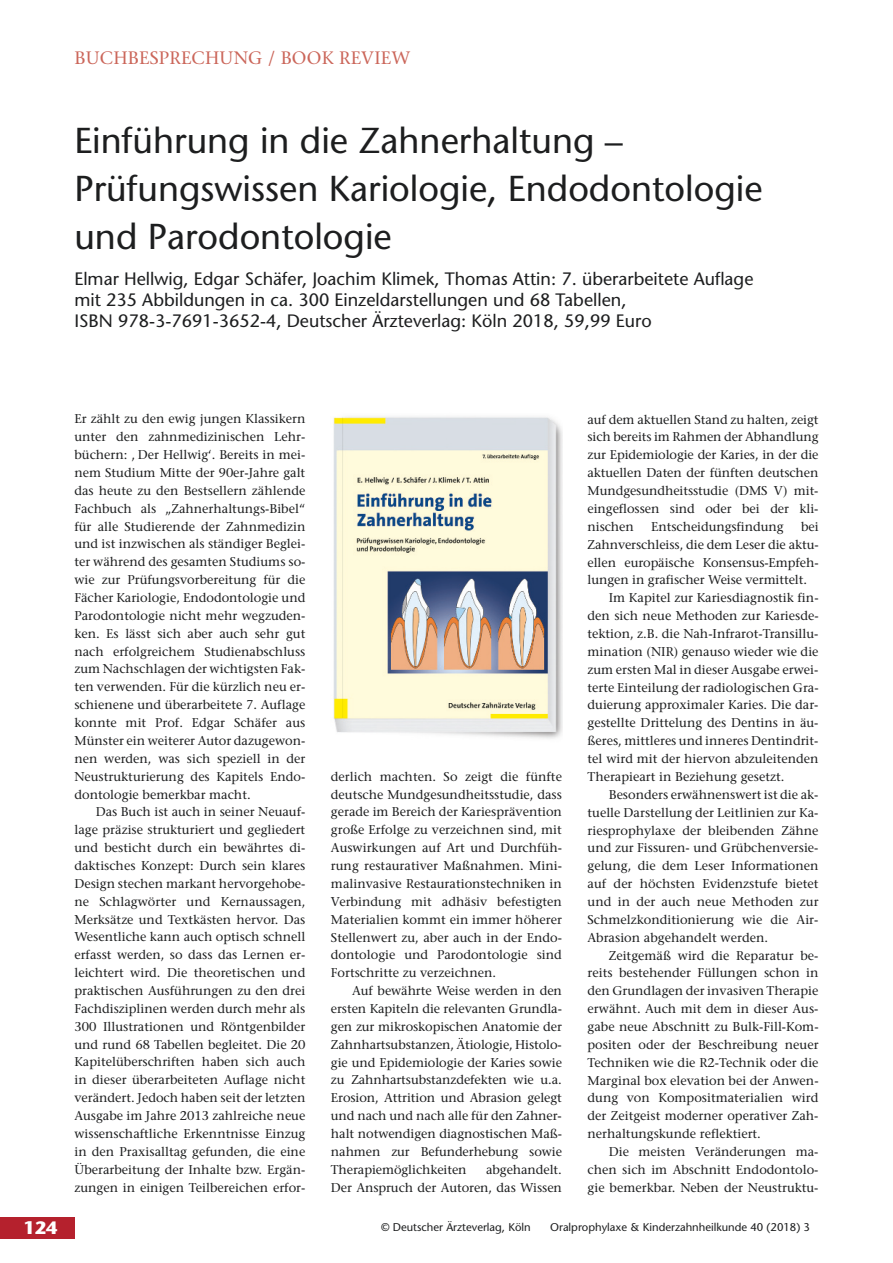
<style>
.page{position:relative;width:893px;height:1263px;background:#fff}
.page>*{position:absolute;margin:0;border:0;box-sizing:border-box;transform-origin:0 0}
.t1{font:36px/48px "Stone Sans";color:#1d1e1f}
.t2{font:18px/21px "Stone Sans";color:#1d1e1f}
.t3{font:18px "Stone Serif";letter-spacing:.01em;color:#cb665a}
.t4{font:700 18px "Stone Sans";color:#fff}
.t5{font:12.75px/17.9px "Stone Serif";color:#1d1e1f;text-align:justify}
.t6{font:11.25px "Stone Sans";color:#1d1e1f}
</style>
<div class="page">
<div style="left:0;top:1217px;width:74px;height:21px;background:#b5212d"></div>
<img style="left:333px;top:416px;width:229px;height:323px">
<h2 class="t3" style="left:74px;top:51px;width:338px">BUCHBESPRECHUNG / BOOK REVIEW</h2>
<h1 class="t1" style="left:74px;top:121px;width:690px">Einführung in die Zahnerhaltung –<br>Prüfungswissen Kariologie, Endodontologie und Parodontologie</h1>
<h2 class="t2" style="left:74px;top:270px;width:680px">Elmar Hellwig, Edgar Schäfer, Joachim Klimek, Thomas Attin: 7. überarbeitete Auflage mit 235 Abbildungen in ca. 300 Einzeldarstellungen und 68 Tabellen,<br>ISBN 978-3-7691-3652-4, Deutscher Ärzteverlag: Köln 2018, 59,99 Euro</h2>
<p class="t5" style="left:74px;top:411px;width:233px">Er zählt zu den ewig jungen Klassikern unter den zahnmedizinischen Lehr&shy;büchern: ‚ Der Hellwig‘. Bereits in mei&shy;nem Studium Mitte der 90er-Jahre galt das heute zu den Bestsellern zählende Fachbuch als „Zahnerhaltungs-Bibel“ für alle Studierende der Zahnmedizin und ist inzwischen als ständiger Beglei&shy;ter während des gesamten Studiums so&shy;wie zur Prüfungsvorbereitung für die Fächer Kariologie, Endodontologie und Parodontologie nicht mehr wegzuden&shy;ken. Es lässt sich aber auch sehr gut nach erfolgreichem Studienabschluss zum Nachschlagen der wichtigsten Fak&shy;ten verwenden. Für die kürzlich neu er&shy;schienene und überarbeitete 7. Auflage konnte mit Prof. Edgar Schäfer aus Münster ein weiterer Autor dazugewon&shy;nen werden, was sich speziell in der Neustrukturierung des Kapitels Endo&shy;dontologie bemerkbar macht.</p>
<p class="t5" style="left:74px;top:804px;width:233px;text-indent:21px">Das Buch ist auch in seiner Neuauf&shy;lage präzise strukturiert und gegliedert und besticht durch ein bewährtes di&shy;daktisches Konzept: Durch sein klares Design stechen markant hervorgehobe&shy;ne Schlagwörter und Kernaussagen, Merksätze und Textkästen hervor. Das Wesentliche kann auch optisch schnell erfasst werden, so dass das Lernen er&shy;leichtert wird. Die theoretischen und praktischen Ausführungen zu den drei Fachdisziplinen werden durch mehr als 300 Illustrationen und Röntgenbilder und rund 68 Tabellen begleitet. Die 20<br>Kapitelüberschriften haben sich auch in dieser überarbeiteten Auflage nicht verändert. Jedoch haben seit der letzten Ausgabe im Jahre 2013 zahlreiche neue wissenschaftliche Erkenntnisse Einzug in den Praxisalltag gefunden, die eine Überarbeitung der Inhalte bzw. Ergän&shy;zungen in einigen Teilbereichen erfor-</p>
<p class="t5" style="left:331px;top:769px;width:233px">derlich machten. So zeigt die fünfte deutsche Mundgesundheitsstudie, dass gerade im Bereich der Kariesprävention große Erfolge zu verzeichnen sind, mit Auswirkungen auf Art und Durchfüh&shy;rung restaurativer Maßnahmen. Mini&shy;malinvasive Restaurationstechniken in Verbindung mit adhäsiv befestigten Materialien kommt ein immer höherer Stellenwert zu, aber auch in der Endo&shy;dontologie und Parodontologie sind Fortschritte zu verzeichnen.</p>
<p class="t5" style="left:331px;top:983px;width:233px;text-indent:21px">Auf bewährte Weise werden in den ersten Kapiteln die relevanten Grundla&shy;gen zur mikroskopischen Anatomie der Zahnhartsubstanzen, Ätiologie, Histolo&shy;gie und Epidemiologie der Karies sowie zu Zahnhartsubstanzdefekten wie u.a.<br>Erosion, Attrition und Abrasion gelegt und nach und nach alle für den Zahner&shy;halt notwendigen diagnostischen Maß&shy;nahmen zur Befunderhebung sowie Therapiemöglichkeiten</p>
<p class="t5" style="left:331px;top:1162px;width:232px;text-align:right">abgehandelt.<br>Der Anspruch der Autoren, das Wissen</p>
<p class="t5" style="left:587px;top:412px;width:233px">auf dem aktuellen Stand zu halten, zeigt sich bereits im Rahmen der Abhandlung zur Epidemiologie der Karies, in der die aktuellen Daten der fünften deutschen Mundgesundheitsstudie (DMS V) mit&shy;eingeflossen sind oder bei der kli&shy;nischen</p>
<p class="t5" style="left:651px;top:519px;width:134px">Entscheidungsfindung</p>
<p class="t5" style="left:801px;top:519px;width:19px">bei</p>
<p class="t5" style="left:587px;top:537px;width:233px">Zahnverschleiss, die dem Leser die aktu-</p>
<p class="t5" style="left:587px;top:554px;width:233px">ellen europäische Konsensus-Empfeh-</p>
<p class="t5" style="left:587px;top:572px;width:221px">lungen in grafischer Weise vermittelt.</p>
<p class="t5" style="left:609px;top:590px;width:211px">Im Kapitel zur Kariesdiagnostik fin-</p>
<p class="t5" style="left:587px;top:608px;width:233px">den sich neue Methoden zur Kariesde-</p>
<p class="t5" style="left:587px;top:626px;width:233px">tektion, z.B. die Nah-Infrarot-Transillu-</p>
<p class="t5" style="left:587px;top:644px;width:233px">mination (NIR) genauso wieder wie die</p>
<p class="t5" style="left:587px;top:662px;width:232px">zum ersten Mal in dieser Ausgabe erwei-</p>
<p class="t5" style="left:587px;top:679px;width:233px">terte Einteilung der radiologischen Gra-</p>
<p class="t5" style="left:587px;top:697px;width:232px">duierung approximaler Karies. Die dar-</p>
<p class="t5" style="left:587px;top:715px;width:232px">gestellte Drittelung des Dentins in äu-</p>
<p class="t5" style="left:587px;top:733px;width:232px">ßeres, mittleres und inneres Dentindrit-</p>
<p class="t5" style="left:587px;top:751px;width:233px">tel wird mit der hiervon abzuleitenden</p>
<p class="t5" style="left:587px;top:769px;width:198px">Therapieart in Beziehung gesetzt.</p>
<p class="t5" style="left:609px;top:787px;width:211px">Besonders erwähnenswert ist die ak-</p>
<p class="t5" style="left:587px;top:805px;width:232px">tuelle Darstellung der Leitlinien zur Ka-</p>
<p class="t5" style="left:587px;top:822px;width:233px">riesprophylaxe der bleibenden Zähne</p>
<p class="t5" style="left:587px;top:840px;width:232px">und zur Fissuren- und Grübchenversie-</p>
<p class="t5" style="left:587px;top:858px;width:233px">gelung, die dem Leser Informationen</p>
<p class="t5" style="left:587px;top:876px;width:233px">auf der höchsten Evidenzstufe bietet</p>
<p class="t5" style="left:587px;top:894px;width:233px">und in der auch neue Methoden zur</p>
<p class="t5" style="left:587px;top:912px;width:232px">Schmelzkonditionierung wie die Air-</p>
<p class="t5" style="left:587px;top:930px;width:182px">Abrasion abgehandelt werden.</p>
<p class="t5" style="left:609px;top:947px;width:211px">Zeitgemäß wird die Reparatur be-</p>
<p class="t5" style="left:587px;top:965px;width:232px">reits bestehender Füllungen schon in</p>
<p class="t5" style="left:587px;top:983px;width:232px">den Grundlagen der invasiven Therapie</p>
<p class="t5" style="left:587px;top:1001px;width:232px">erwähnt. Auch mit dem in dieser Aus-</p>
<p class="t5" style="left:587px;top:1019px;width:233px">gabe neue Abschnitt zu Bulk-Fill-Kom-</p>
<p class="t5" style="left:587px;top:1037px;width:233px">positen oder der Beschreibung neuer</p>
<p class="t5" style="left:587px;top:1055px;width:233px">Techniken wie die R2-Technik oder die</p>
<p class="t5" style="left:587px;top:1072px;width:233px">Marginal box elevation bei der Anwen-</p>
<p class="t5" style="left:587px;top:1090px;width:232px">dung von Kompositmaterialien wird</p>
<p class="t5" style="left:587px;top:1108px;width:232px">der Zeitgeist moderner operativer Zah-</p>
<p class="t5" style="left:587px;top:1126px;width:175px">nerhaltungskunde reflektiert.</p>
<p class="t5" style="left:609px;top:1144px;width:211px">Die meisten Veränderungen ma-</p>
<p class="t5" style="left:587px;top:1162px;width:232px">chen sich im Abschnitt Endodontolo-</p>
<p class="t5" style="left:587px;top:1180px;width:233px">gie bemerkbar. Neben der Neustruktu-</p>
<h2 class="t4" style="left:23px;top:1220px;width:36px">124</h2>
<p class="t6" style="left:381px;top:1223px;width:151px">© Deutscher Ärzteverlag, Köln</p>
<p class="t6" style="left:550px;top:1223px;width:261px">Oralprophylaxe &amp; Kinderzahnheilkunde 40 (2018) 3</p>
</div>
